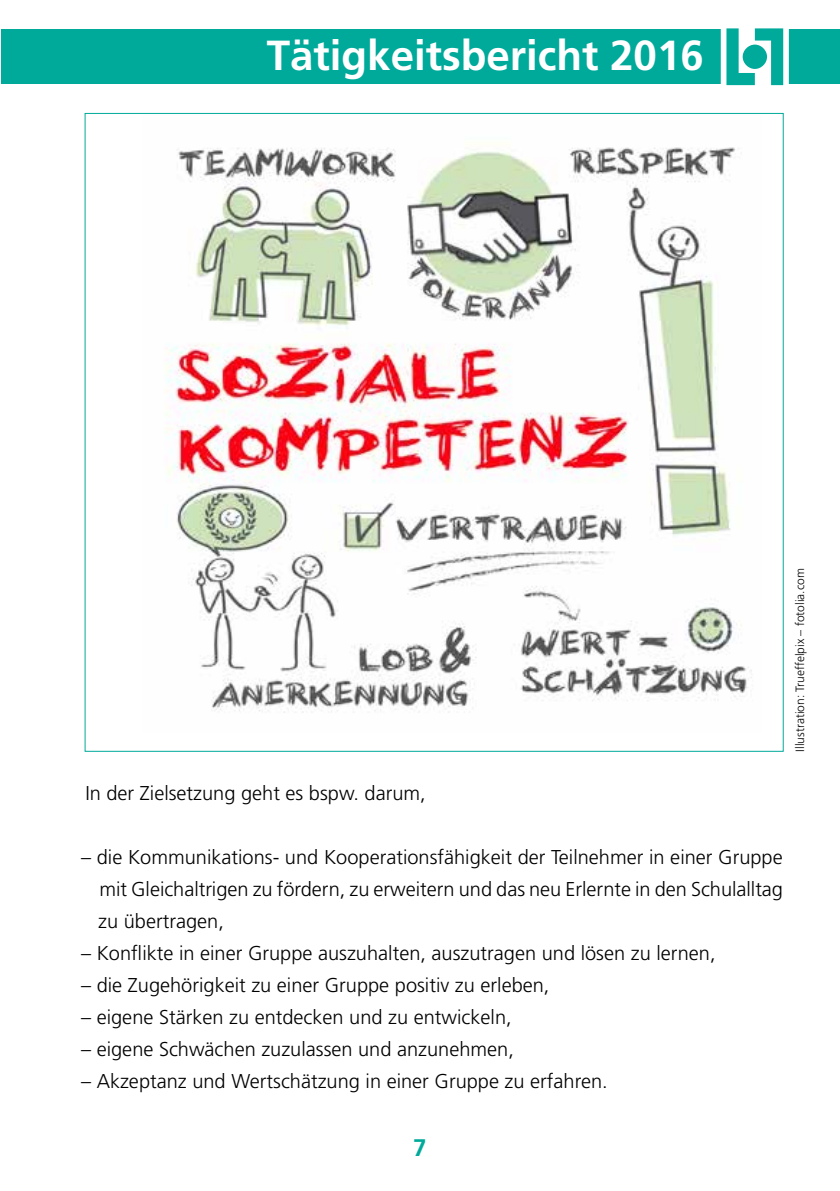
<style>
.page{position:relative;width:840px;height:1191px;background:#fff}
.page>*{position:absolute;margin:0;border:0;box-sizing:border-box;transform-origin:0 0}
.t1{font:700 42px "Frutiger";color:#fff}
.t2{font:700 24px "Frutiger";color:#00aa9b}
.t3{font:300 20px/32px "Frutiger";color:#000;text-align:justify}
.t4{font:300 12px "Frutiger";color:#000}
</style>
<div class="page">
<div style="left:1px;top:29px;width:838px;height:55px;background:#00aa9b"></div>
<svg style="left:720px;top:28px;width:68px;height:58px"></svg>
<svg style="left:726px;top:28px;width:56px;height:57px"></svg>
<div style="left:742px;top:45px;width:24px;height:24px;background:#00aa9b;border-radius:50%"></div>
<img style="left:165px;top:147px;width:587px;height:566px">
<h1 class="t1" style="left:267px;top:31px;width:438px">Tätigkeitsbericht 2016</h1>
<p class="t3" style="left:85px;top:777px;width:342px">In der Zielsetzung geht es bspw. darum,</p>
<p class="t4" style="left:792px;top:752px;width:185px;rotate:-90deg">Illustration: Trueffelpix – fotolia.com</p>
<p class="t3" style="left:98px;top:841px;width:686px;text-indent:-17px">– die Kommunikations- und Kooperationsfähigkeit der Teilnehmer in einer Gruppe mit Gleichaltrigen zu fördern, zu erweitern und das neu Erlernte in den Schulalltag zu übertragen,</p>
<p class="t3" style="left:81px;top:937px;width:635px">– Konflikte in einer Gruppe auszuhalten, auszutragen und lösen zu lernen,</p>
<p class="t3" style="left:81px;top:969px;width:469px">– die Zugehörigkeit zu einer Gruppe positiv zu erleben,</p>
<p class="t3" style="left:81px;top:1001px;width:432px">– eigene Stärken zu entdecken und zu entwickeln,</p>
<p class="t3" style="left:81px;top:1033px;width:434px">– eigene Schwächen zuzulassen und anzunehmen,</p>
<p class="t3" style="left:81px;top:1065px;width:528px">– Akzeptanz und Wertschätzung in einer Gruppe zu erfahren.</p>
<p class="t2" style="left:413px;top:1133px;width:15px">7</p>
</div>
